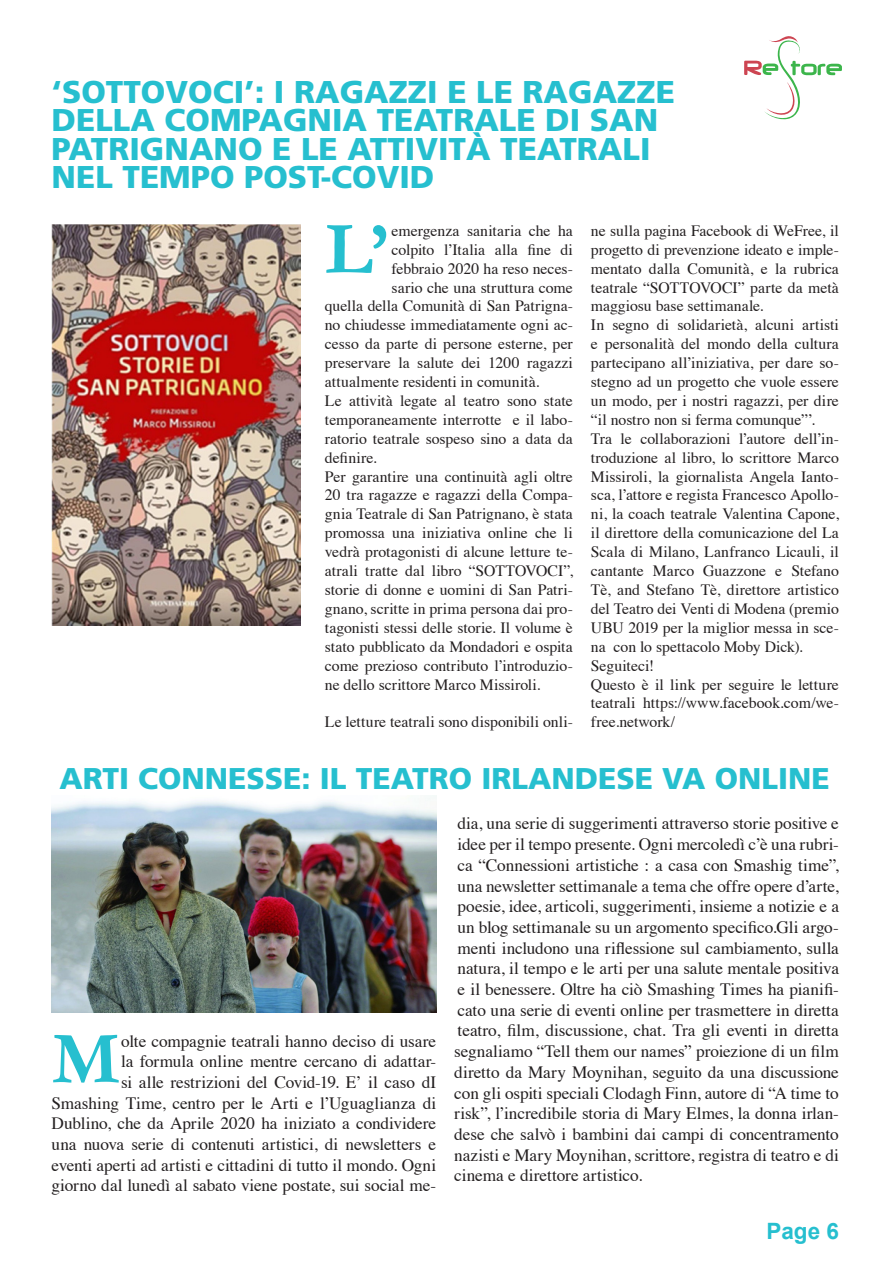
<style>
.page{position:relative;width:893px;height:1263px;background:#fff}
.page>*{position:absolute;margin:0;border:0;box-sizing:border-box;transform-origin:0 0}
.t1{font:700 75px "Garamond";color:#26bfcf}
.t2{font:900 31.5px/28.5px "Frutiger";color:#26bfcf}
.t3{font:900 30px "Frutiger";color:#26bfcf}
.t4{font:700 22.5px "Arial";color:#26bfcf}
.t5{font:17.25px/20.7px "Times";letter-spacing:-.005em;color:#231f20;text-align:right}
.t6{font:15.75px/18.9px "Times";color:#231f20;text-align:justify}
</style>
<div class="page">
<svg style="left:744px;top:36px;width:98px;height:84px"></svg>
<img style="left:52px;top:796px;width:384px;height:216px">
<img style="left:52px;top:224px;width:248px;height:401px">
<p class="t2" style="left:52px;top:77px;width:625px">‘SOTTOVOCI’: I RAGAZZI E LE RAGAZZE<br>DELLA COMPAGNIA TEATRALE DI SAN<br>PATRIGNANO E LE ATTIVITÀ TEATRALI<br>NEL TEMPO POST-COVID</p>
<p class="t6" style="left:392px;top:220px;width:183px">emergenza sanitaria che ha</p>
<p class="t6" style="left:392px;top:239px;width:183px">colpito l’Italia alla fine di</p>
<p class="t6" style="left:392px;top:258px;width:183px">febbraio 2020 ha reso neces-</p>
<p class="t6" style="left:392px;top:276px;width:183px">sario che una struttura come</p>
<p class="t6" style="left:325px;top:295px;width:250px">quella della Comunità di San Patrigna-</p>
<p class="t6" style="left:325px;top:314px;width:250px">no chiudesse immediatamente ogni ac-</p>
<p class="t6" style="left:325px;top:333px;width:249px">cesso da parte di persone esterne, per</p>
<p class="t6" style="left:325px;top:352px;width:249px">preservare la salute dei 1200 ragazzi</p>
<p class="t6" style="left:325px;top:371px;width:216px">attualmente residenti in comunità.</p>
<p class="t6" style="left:325px;top:390px;width:250px">Le attività legate al teatro sono state temporaneamente interrotte e il labo&shy;ratorio teatrale sospeso sino a data da definire.</p>
<p class="t6" style="left:325px;top:465px;width:250px">Per garantire una continuità agli oltre 20 tra ragazze e ragazzi della Compa&shy;gnia Teatrale di San Patrignano, è stata promossa una iniziativa online che li vedrà protagonisti di alcune letture te&shy;atrali tratte dal libro “SOTTOVOCI”, storie di donne e uomini di San Patri&shy;gnano, scritte in prima persona dai pro&shy;tagonisti stessi delle storie. Il volume è stato pubblicato da Mondadori e ospita come prezioso contributo l’introduzio&shy;ne dello scrittore Marco Missiroli.</p>
<p class="t6" style="left:325px;top:711px;width:250px">Le letture teatrali sono disponibili onli-</p>
<p class="t1" style="left:325px;top:198px;width:66px">L’</p>
<p class="t6" style="left:591px;top:220px;width:250px">ne sulla pagina Facebook di WeFree, il progetto di prevenzione ideato e imple&shy;mentato dalla Comunità, e la rubrica teatrale “SOTTOVOCI” parte da metà maggiosu base settimanale.</p>
<p class="t6" style="left:591px;top:314px;width:250px">In segno di solidarietà, alcuni artisti e personalità del mondo della cultura partecipano all’iniziativa, per dare so&shy;stegno ad un progetto che vuole essere un modo, per i nostri ragazzi, per dire “il nostro non si ferma comunque”’.</p>
<p class="t6" style="left:591px;top:428px;width:250px">Tra le collaborazioni l’autore dell’in&shy;troduzione al libro, lo scrittore Marco Missiroli, la giornalista Angela Ianto&shy;sca, l’attore e regista Francesco Apollo&shy;ni, la coach teatrale Valentina Capone, il direttore della comunicazione del La Scala di Milano, Lanfranco Licauli, il cantante Marco Guazzone e Stefano Tè, and Stefano Tè, direttore artistico del Teatro dei Venti di Modena (premio UBU 2019 per la miglior messa in sce&shy;na con lo spettacolo Moby Dick).</p>
<p class="t6" style="left:591px;top:654px;width:65px">Seguiteci!</p>
<p class="t6" style="left:591px;top:673px;width:250px">Questo è il link per seguire le letture teatrali https://www.facebook.com/we&shy;free.network/</p>
<p class="t3" style="left:60px;top:760px;width:772px">ARTI CONNESSE: IL TEATRO IRLANDESE VA ONLINE</p>
<p class="t5" style="left:52px;top:1029px;width:386px">olte compagnie teatrali hanno deciso di usare<br>la formula online mentre cercano di adattar-<br>si alle restrizioni del Covid-19. E’ il caso dI Smashing Time, centro per le Arti e l’Uguaglianza di Dublino, che da Aprile 2020 ha iniziato a condividere una nuova serie di contenuti artistici, di newsletters e eventi aperti ad artisti e cittadini di tutto il mondo. Ogni giorno dal lunedì al sabato viene postate, sui social me-</p>
<p class="t1" style="left:52px;top:1008px;width:70px">M</p>
<p class="t5" style="left:454px;top:812px;width:386px;text-align:justify">dia, una serie di suggerimenti attraverso storie positive e idee per il tempo presente. Ogni mercoledì c’è una rubri&shy;ca “Connessioni artistiche : a casa con Smashig time”, una newsletter settimanale a tema che offre opere d’arte, poesie, idee, articoli, suggerimenti, insieme a notizie e a un blog settimanale su un argomento specifico.Gli argo&shy;menti includono una riflessione sul cambiamento, sulla natura, il tempo e le arti per una salute mentale positiva e il benessere. Oltre ha ciò Smashing Times ha pianifi&shy;cato una serie di eventi online per trasmettere in diretta teatro, film, discussione, chat. Tra gli eventi in diretta segnaliamo “Tell them our names” proiezione di un film diretto da Mary Moynihan, seguito da una discussione con gli ospiti speciali Clodagh Finn, autore di “A time to risk”, l’incredibile storia di Mary Elmes, la donna irlan&shy;dese che salvò i bambini dai campi di concentramento nazisti e Mary Moynihan, scrittore, registra di teatro e di cinema e direttore artistico.</p>
<h3 class="t4" style="left:766px;top:1216px;width:74px">Page 6</h3>
</div>
